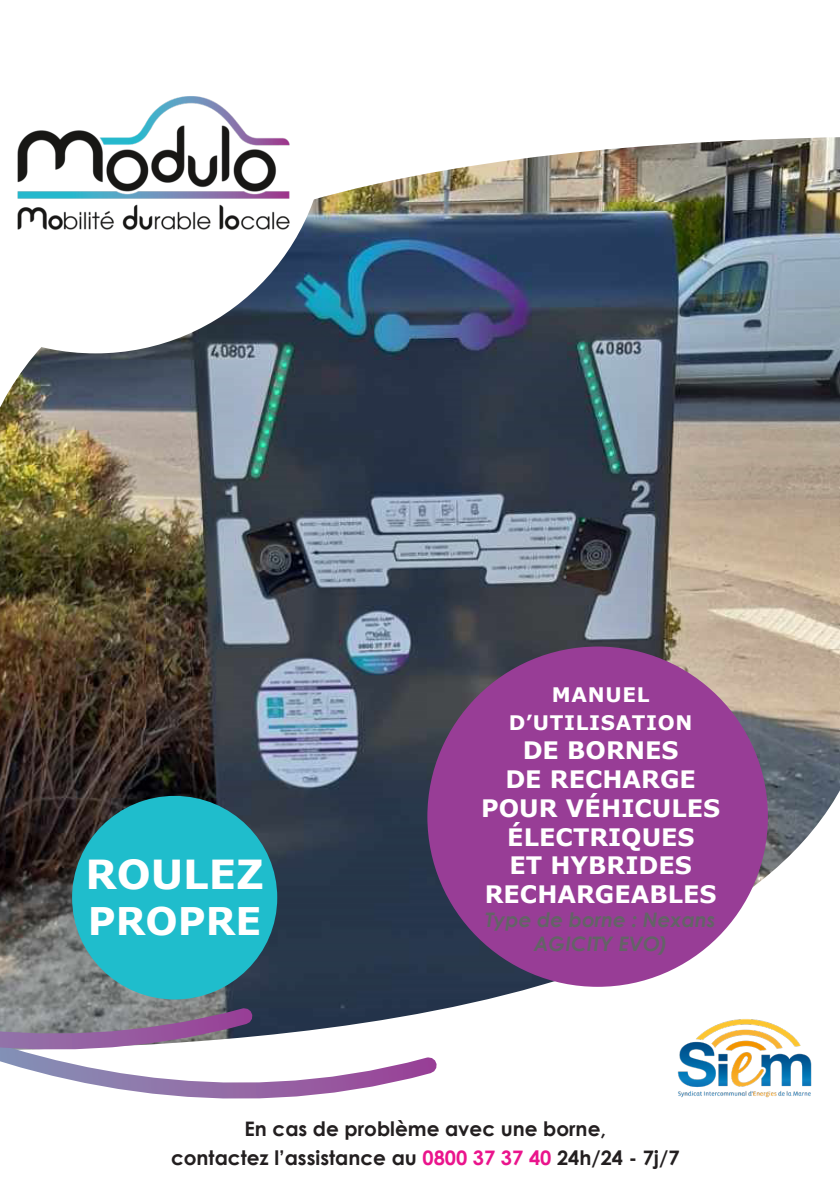
<style>
.page{position:relative;width:840px;height:1191px;background:#fff}
.page>*{position:absolute;margin:0;border:0;box-sizing:border-box;transform-origin:0 0}
.t1{font:700 40px "Verdana";color:#fff}
.t2{font:700 38px "Verdana";color:#fff}
.t3{font:700 24px "Verdana";color:#fff}
.t4{font:700 20px "Century Gothic";color:#231f20}
.t5{font:italic 700 20px/24px "Century Gothic";color:#636366;text-align:center}
.t6{font:700 20px "Verdana";letter-spacing:.035em;color:#fff}
.s1{color:#ea148c}
</style>
<div class="page">
<svg style="left:270px;top:859px;width:516px;height:149px"></svg>
<img style="left:677px;top:1019px;width:135px;height:79px">
<img style="left:0;top:137px;width:839px;height:722px">
<img style="left:0;top:96px;width:340px;height:160px">
<div style="left:427px;top:646px;width:340px;height:340px;background:#983d96;border-radius:50%"></div>
<div style="left:72px;top:796px;width:205px;height:203px;background:#1fbdcc;border-radius:50%"></div>
<svg style="left:264px;top:861px;width:184px;height:238px"></svg>
<svg style="left:0;top:812px;width:264px;height:287px"></svg>
<p class="t1" style="left:85px;top:846px;width:180px">ROULEZ</p>
<p class="t2" style="left:88px;top:893px;width:175px">PROPRE</p>
<p class="t6" style="left:551px;top:680px;width:99px">MANUEL</p>
<p class="t6" style="left:508px;top:709px;width:185px">D’UTILISATION</p>
<p class="t3" style="left:522px;top:733px;width:157px">DE BORNES</p>
<p class="t3" style="left:505px;top:762px;width:192px">DE RECHARGE</p>
<p class="t3" style="left:481px;top:791px;width:240px">POUR VÉHICULES</p>
<p class="t3" style="left:506px;top:820px;width:189px">ÉLECTRIQUES</p>
<p class="t3" style="left:509px;top:848px;width:184px">ET HYBRIDES</p>
<p class="t3" style="left:484px;top:877px;width:233px">RECHARGEABLES</p>
<p class="t5" style="left:485px;top:907px;width:232px">Type de borne : Nexans<br>AGICITY EVO)</p>
<p class="t4" style="left:244px;top:1114px;width:363px">En cas de problème avec une borne,</p>
<p class="t4" style="left:171px;top:1142px;width:509px">contactez l’assistance au <span class="s1">0800 37 37 40</span> 24h/24 - 7j/7</p>
</div>
